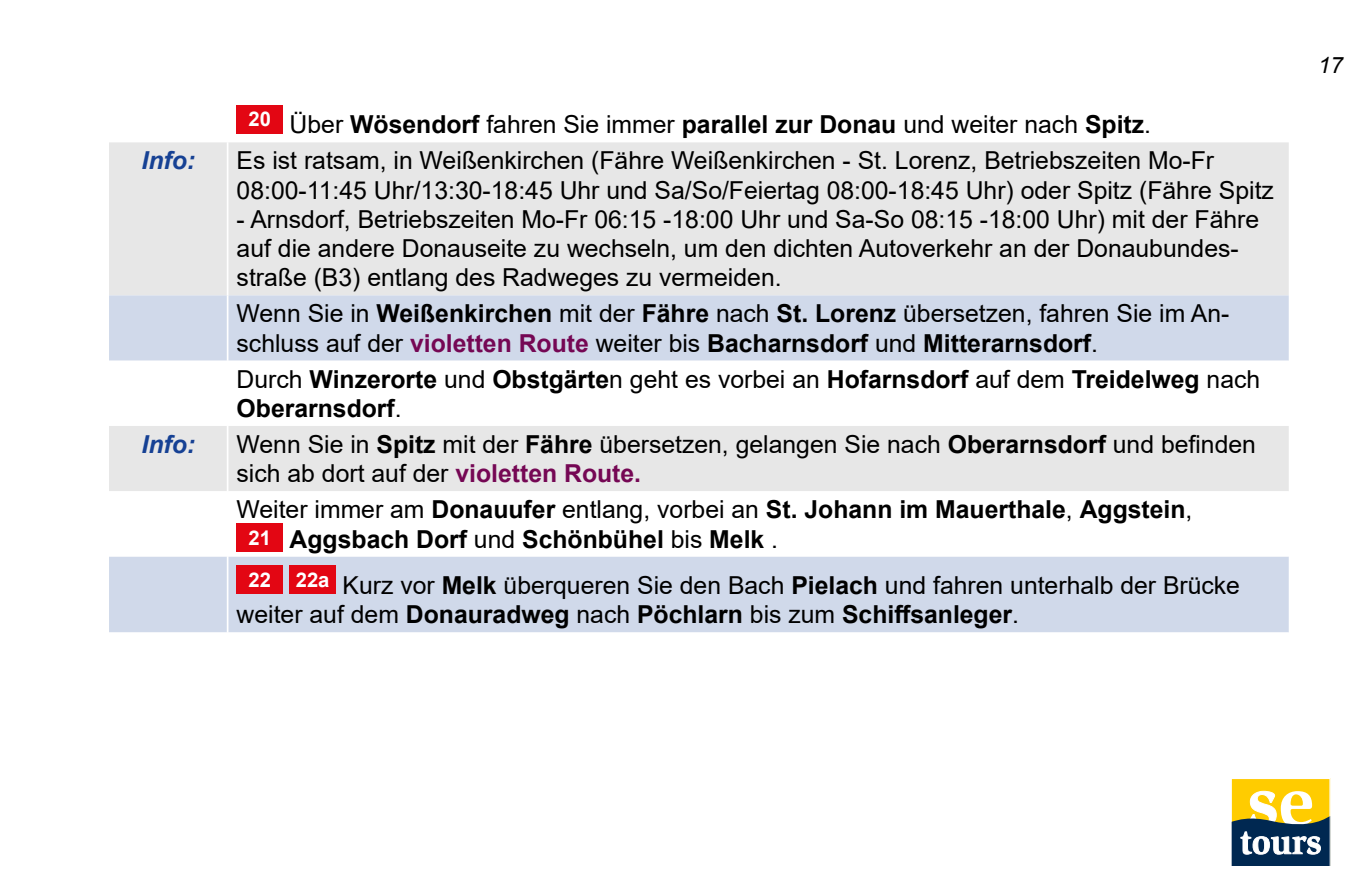
<style>
.page{position:relative;width:1372px;height:893px;background:#fff}
.page>*{position:absolute;margin:0;border:0;box-sizing:border-box;transform-origin:0 0}
.t1{font:24.75px/29.2px "Arial";color:#000}
.t2{font:700 24.75px/29.2px "Arial";color:#000}
.t3{font:italic 700 24.75px "Arial";color:#164194}
.t4{font:italic 22.5px "Arial";color:#000}
.s1{font-weight:700}
.s2{font-weight:700;color:#750754}
.s3{font-weight:400}
.s4{font-size:20.25px;color:#fff}
</style>
<div class="page">
<div style="left:109px;top:142px;width:1179px;height:153px;background:#e7e7e7"></div>
<div style="left:109px;top:295px;width:1179px;height:66px;background:#d0d9ea"></div>
<svg style="left:109px;top:426px;width:1179px;height:207px"></svg>
<hr style="left:227px;top:142px;width:1px;height:153px;background:#fff">
<hr style="left:227px;top:295px;width:1px;height:66px;background:#fff">
<hr style="left:227px;top:426px;width:1px;height:65px;background:#fff">
<hr style="left:227px;top:491px;width:1px;height:65px;background:#fff">
<hr style="left:227px;top:556px;width:1px;height:76px;background:#fff">
<hr style="left:227px;top:632px;width:1px;height:36px;background:#fff">
<div style="left:237px;top:105px;width:46px;height:28px;background:#e30613"></div>
<div style="left:237px;top:523px;width:46px;height:29px;background:#e30613"></div>
<div style="left:237px;top:565px;width:46px;height:29px;background:#e30613"></div>
<div style="left:289px;top:565px;width:47px;height:29px;background:#e30613"></div>
<div style="left:1230px;top:778px;width:99px;height:88px;background:#fc0"></div>
<div style="left:1230px;top:778px;width:100px;height:88px;border:1px solid #fff"></div>
<svg style="left:1230px;top:791px;width:99px;height:75px"></svg>
<p class="t1" style="left:248px;top:110px;width:904px"><sup>20</sup> Über <span class="s1">Wösendorf</span> fahren Sie immer <span class="s1">parallel zur Donau</span> und weiter nach <span class="s1">Spitz</span>.</p>
<p class="t3" style="left:141px;top:144px;width:55px">Info:</p>
<p class="t1" style="left:237px;top:146px;width:1038px">Es ist ratsam, in Weißenkirchen (Fähre Weißenkirchen - St. Lorenz, Betriebszeiten Mo-Fr<br>08:00-11:45 Uhr/13:30-18:45 Uhr und Sa/So/Feiertag 08:00-18:45 Uhr) oder Spitz (Fähre Spitz</p>
<p class="t1" style="left:237px;top:204px;width:1024px">- Arnsdorf, Betriebszeiten Mo-Fr 06:15 -18:00 Uhr und Sa-So 08:15 -18:00 Uhr) mit der Fähre auf die andere Donauseite zu wechseln, um den dichten Autoverkehr an der Donaubundes&shy;straße (B3) entlang des Radweges zu vermeiden.</p>
<p class="t1" style="left:236px;top:299px;width:994px">Wenn Sie in <span class="s1">Weißenkirchen</span> mit der <span class="s1">Fähre</span> nach <span class="s1">St. Lorenz</span> übersetzen, fahren Sie im An&shy;schluss auf der <span class="s2">violetten Route</span> weiter bis <span class="s1">Bacharnsdorf</span> und <span class="s1">Mitterarnsdorf</span>.</p>
<p class="t2" style="left:236px;top:365px;width:1025px"><span class="s3">Durch</span> Winzerorte <span class="s3">und</span> Obstgärte<span class="s3">n geht es vorbei an</span> Hofarnsdorf <span class="s3">auf dem</span> Treidelweg <span class="s3">nach<br></span>Oberarnsdorf<span class="s3">.</span></p>
<p class="t3" style="left:141px;top:428px;width:55px">Info:</p>
<p class="t1" style="left:236px;top:429px;width:1020px">Wenn Sie in <span class="s1">Spitz</span> mit der <span class="s1">Fähre</span> übersetzen, gelangen Sie nach <span class="s1">Oberarnsdorf</span> und befinden sich ab dort auf der <span class="s2">violetten Route.</span></p>
<p class="t2" style="left:248px;top:495px;width:945px;text-indent:-12px"><span class="s3">Weiter immer am</span> Donauufer <span class="s3">entlang, vorbei an</span> St. Johann im Mauerthale<span class="s3">,</span> Aggstein<span class="s3">,<br></span><span class="s4">21</span> Aggsbach Dorf <span class="s3">und</span> Schönbühel <span class="s3">bis</span> Melk <span class="s3">.</span></p>
<p class="t1" style="left:237px;top:571px;width:1004px;text-indent:12px"><sup>22</sup> <sup>22a</sup> Kurz vor <span class="s1">Melk</span> überqueren Sie den Bach <span class="s1">Pielach</span> und fahren unterhalb der Brücke weiter auf dem <span class="s1">Donauradweg</span> nach <span class="s1">Pöchlarn</span> bis zum <span class="s1">Schiffsanleger</span>.</p>
<p class="t4" style="left:1317px;top:50px;width:27px">17</p>
</div>
